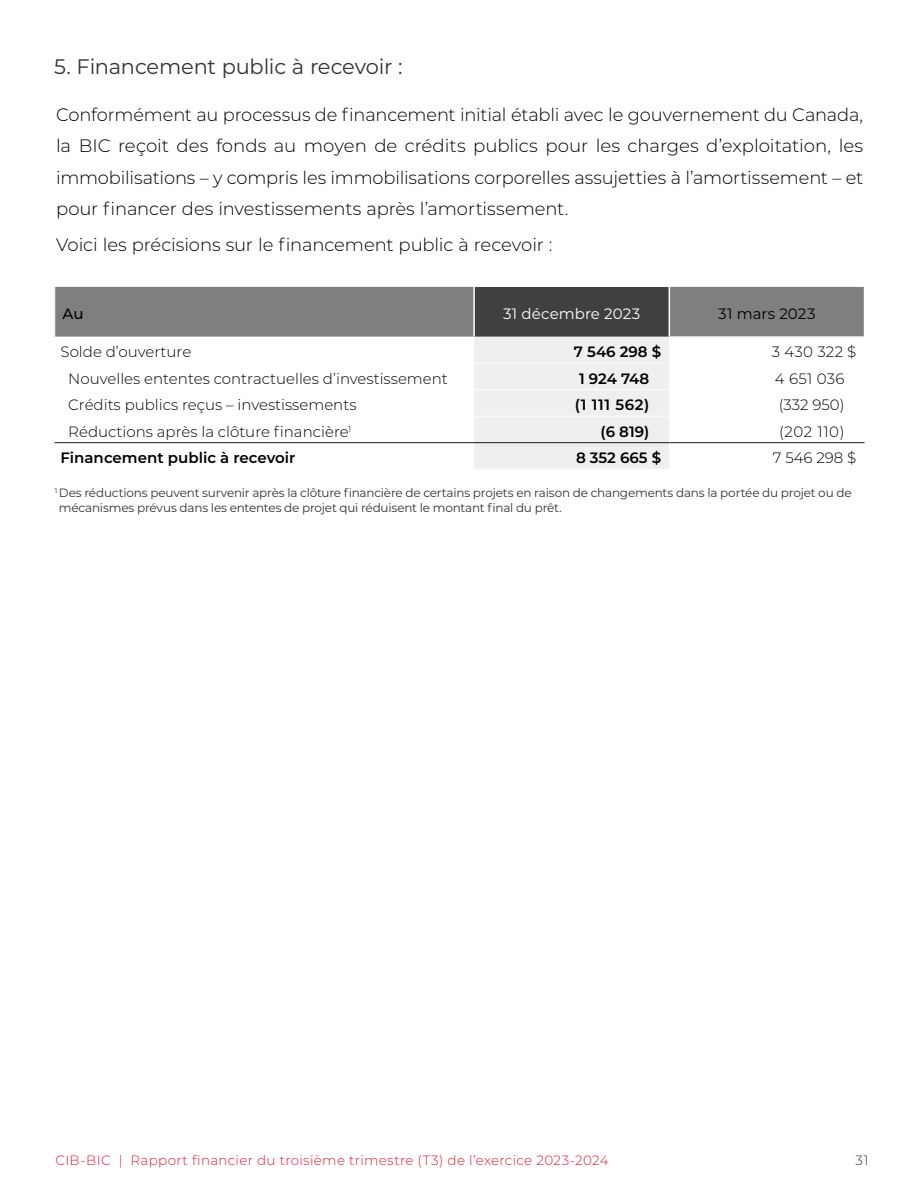
<style>
.page{position:relative;width:918px;height:1188px;background:#fff}
.page>*{position:absolute;margin:0;border:0;box-sizing:border-box;transform-origin:0 0}
.t1{font:21px "Montserrat";letter-spacing:-.01em;color:#333}
.t2{font:300 18px/31.5px "Montserrat";letter-spacing:-.005em;color:#000;text-align:justify}
.t3{font:300 15px "Montserrat";color:#000}
.t4{font:600 15px "Montserrat";color:#000}
.t5{font:15px "Montserrat";letter-spacing:.005em;color:#fff}
.t6{font:15px "Montserrat";letter-spacing:.005em;color:#000}
.t7{font:500 15px "Montserrat";color:#000}
.t8{font:300 13.5px "Montserrat";letter-spacing:.025em;color:#e51d2f}
.t9{font:300 13.5px "Montserrat";color:#333}
.t10{font:12px/15px "Montserrat";letter-spacing:-.015em;color:#333}
</style>
<div class="page">
<svg style="left:55px;top:287px;width:810px;height:182px"></svg>
<hr style="left:474px;top:363px;width:195px;height:1px;background:#fff">
<hr style="left:474px;top:389px;width:195px;height:1px;background:#fff">
<hr style="left:474px;top:416px;width:195px;height:1px;background:#fff">
<hr style="left:670px;top:362px;width:195px;height:2px;background:#fff">
<hr style="left:670px;top:389px;width:195px;height:1px;background:#fff">
<hr style="left:670px;top:415px;width:195px;height:2px;background:#fff">
<hr style="left:669px;top:287px;width:1px;height:50px;background:#fff">
<hr style="left:864px;top:287px;width:1px;height:50px;background:#fff">
<hr style="left:669px;top:468px;width:196px;height:2px;background:#fff">
<hr style="left:669px;top:442px;width:196px;height:1px;background:#1a1818">
<hr style="left:54px;top:287px;width:1px;height:50px;background:#efefef">
<hr style="left:473px;top:287px;width:2px;height:50px;background:#fff">
<hr style="left:55px;top:442px;width:419px;height:1px;background:#1a1818">
<hr style="left:474px;top:442px;width:195px;height:1px;background:#1a1818">
<p class="t1" style="left:54px;top:52px;width:350px">5. Financement public à recevoir :</p>
<p class="t2" style="left:56px;top:98px;width:809px">Conformément au processus de financement initial établi avec le gouvernement du Canada, la BIC reçoit des fonds au moyen de crédits publics pour les charges d’exploitation, les immobilisations – y compris les immobilisations corporelles assujetties à l’amortissement – et pour financer des investissements après l’amortissement.</p>
<p class="t2" style="left:56px;top:228px;width:498px">Voici les précisions sur le financement public à recevoir :</p>
<p class="t7" style="left:63px;top:303px;width:22px">Au</p>
<p class="t5" style="left:503px;top:303px;width:139px">31 décembre 2023</p>
<p class="t6" style="left:718px;top:303px;width:99px">31 mars 2023</p>
<p class="t3" style="left:61px;top:342px;width:132px">Solde d’ouverture</p>
<p class="t4" style="left:574px;top:341px;width:89px">7 546 298 $</p>
<p class="t3" style="left:772px;top:341px;width:86px">3 430 322 $</p>
<p class="t3" style="left:68px;top:368px;width:381px">Nouvelles ententes contractuelles d’investissement</p>
<p class="t4" style="left:579px;top:368px;width:72px">1 924 748</p>
<p class="t3" style="left:775px;top:368px;width:71px">4 651 036</p>
<p class="t3" style="left:68px;top:395px;width:290px">Crédits publics reçus – investissements</p>
<p class="t4" style="left:575px;top:394px;width:76px">(1 111 562)</p>
<p class="t3" style="left:779px;top:395px;width:67px">(332 950)</p>
<p class="t3" style="left:68px;top:421px;width:285px">Réductions après la clôture financière<sup>1</sup></p>
<p class="t4" style="left:600px;top:421px;width:50px">(6 819)</p>
<p class="t3" style="left:779px;top:421px;width:67px">(202 110)</p>
<p class="t4" style="left:61px;top:447px;width:236px">Financement public à recevoir</p>
<p class="t4" style="left:576px;top:447px;width:87px">8 352 665 $</p>
<p class="t3" style="left:773px;top:448px;width:85px">7 546 298 $</p>
<p class="t10" style="left:59px;top:484px;width:794px;text-indent:-4px"><sup>1</sup> Des réductions peuvent survenir après la clôture financière de certains projets en raison de changements dans la portée du projet ou de mécanismes prévus dans les ententes de projet qui réduisent le montant final du prêt.</p>
<p class="t8" style="left:56px;top:1151px;width:555px">CIB-BIC | Rapport financier du troisième trimestre (T3) de l’exercice 2023-2024</p>
<p class="t9" style="left:856px;top:1151px;width:14px">31</p>
</div>
